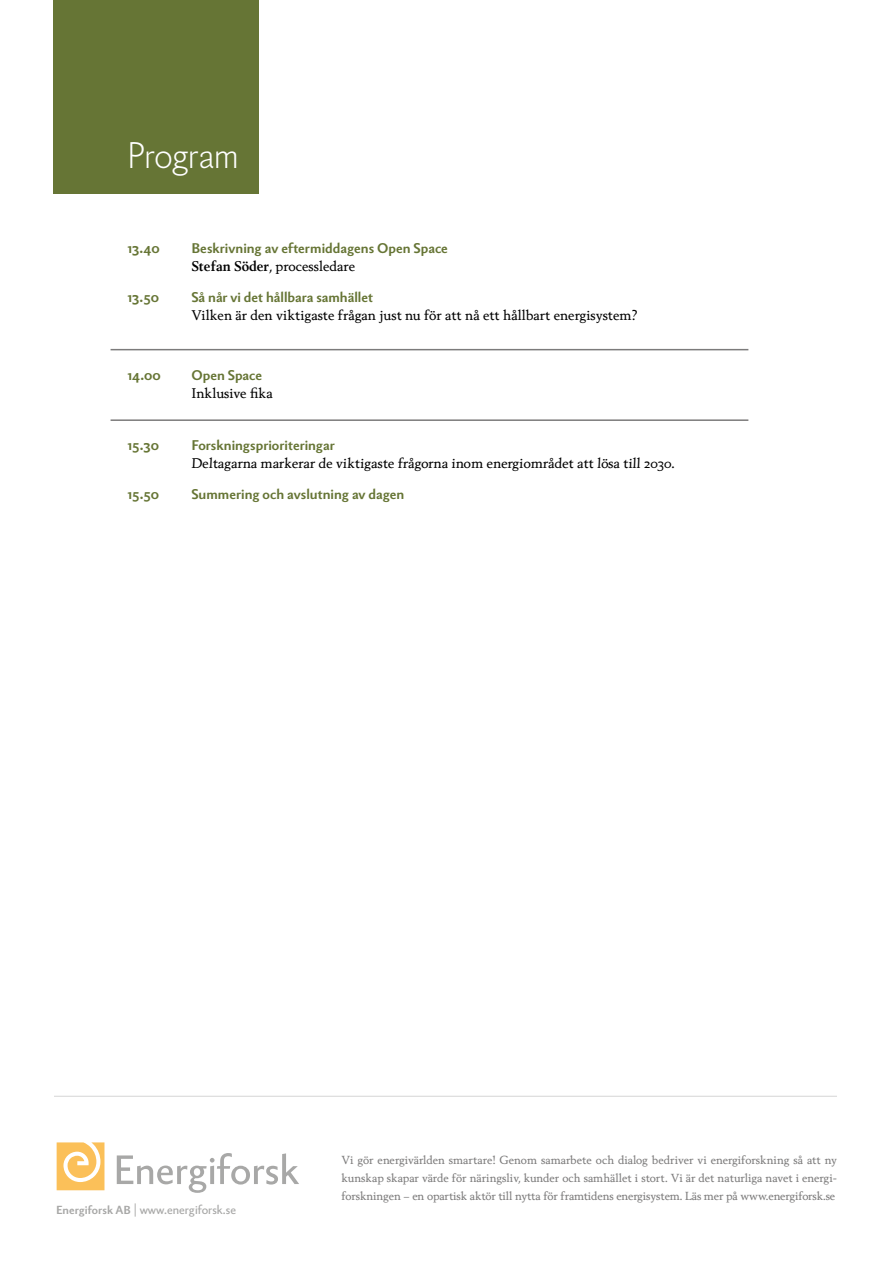
<style>
.page{position:relative;width:893px;height:1263px;background:#fff}
.page>*{position:absolute;margin:0;border:0;box-sizing:border-box;transform-origin:0 0}
.t1{font:300 36px "Berling Nova Sans Pro";letter-spacing:-.005em;color:#fff}
.t2{font:13.5px "Berling Nova Text Pro";color:#000}
.t3{font:700 13.5px "Berling Nova Sans Pro";color:#667535}
.t4{font:12px "Berling Nova Sans Pro";color:#a8a8a7}
.t5{font:11.25px/18px "Berling Nova Text Pro";letter-spacing:-.01em;color:#7c7b7b;text-align:justify}
.s1{font-weight:700}
.s2{font-weight:700;font-size:11.25px}
</style>
<div class="page">
<svg style="left:117px;top:1153px;width:182px;height:40px"></svg>
<svg style="left:57px;top:1142px;width:47px;height:48px"></svg>
<hr style="left:54px;top:1096px;width:783px;height:1px;background:#d5d5d5">
<hr style="left:111px;top:349px;width:637px;height:1px;background:#7c7b7b">
<hr style="left:111px;top:419px;width:637px;height:2px;background:#7c7b7b">
<div style="left:53px;top:0;width:205px;height:193px;background:#667535"></div>
<h1 class="t1" style="left:128px;top:130px;width:112px">Program</h1>
<p class="t3" style="left:128px;top:238px;width:34px">13.40</p>
<p class="t3" style="left:191px;top:238px;width:258px">Beskrivning av eftermiddagens Open Space</p>
<p class="t2" style="left:191px;top:257px;width:165px"><span class="s1">Stefan Söder</span>, processledare</p>
<p class="t3" style="left:128px;top:287px;width:33px">13.50</p>
<p class="t3" style="left:191px;top:287px;width:183px">Så når vi det hållbara samhället</p>
<p class="t2" style="left:191px;top:306px;width:448px">Vilken är den viktigaste frågan just nu för att nå ett hållbart energisystem?</p>
<p class="t3" style="left:128px;top:365px;width:35px">14.00</p>
<p class="t3" style="left:191px;top:365px;width:72px">Open Space</p>
<p class="t2" style="left:191px;top:385px;width:83px">Inklusive fika</p>
<p class="t3" style="left:128px;top:435px;width:33px">15.30</p>
<p class="t3" style="left:191px;top:435px;width:145px">Forskningsprioriteringar</p>
<p class="t2" style="left:191px;top:455px;width:486px">Deltagarna markerar de viktigaste frågorna inom energiområdet att lösa till 2030.</p>
<p class="t3" style="left:128px;top:484px;width:33px">15.50</p>
<p class="t3" style="left:191px;top:484px;width:215px">Summering och avslutning av dagen</p>
<p class="t4" style="left:56px;top:1201px;width:181px"><span class="s2">Energiforsk AB</span> | www.energiforsk.se</p>
<p class="t5" style="left:342px;top:1151px;width:497px">Vi gör energivärlden smartare! Genom samarbete och dialog bedriver vi energiforskning så att ny kunskap skapar värde för näringsliv, kunder och samhället i stort. Vi är det naturliga navet i energi&shy;forskningen – en opartisk aktör till nytta för framtidens energisystem. Läs mer på www.energiforsk.se</p>
</div>
